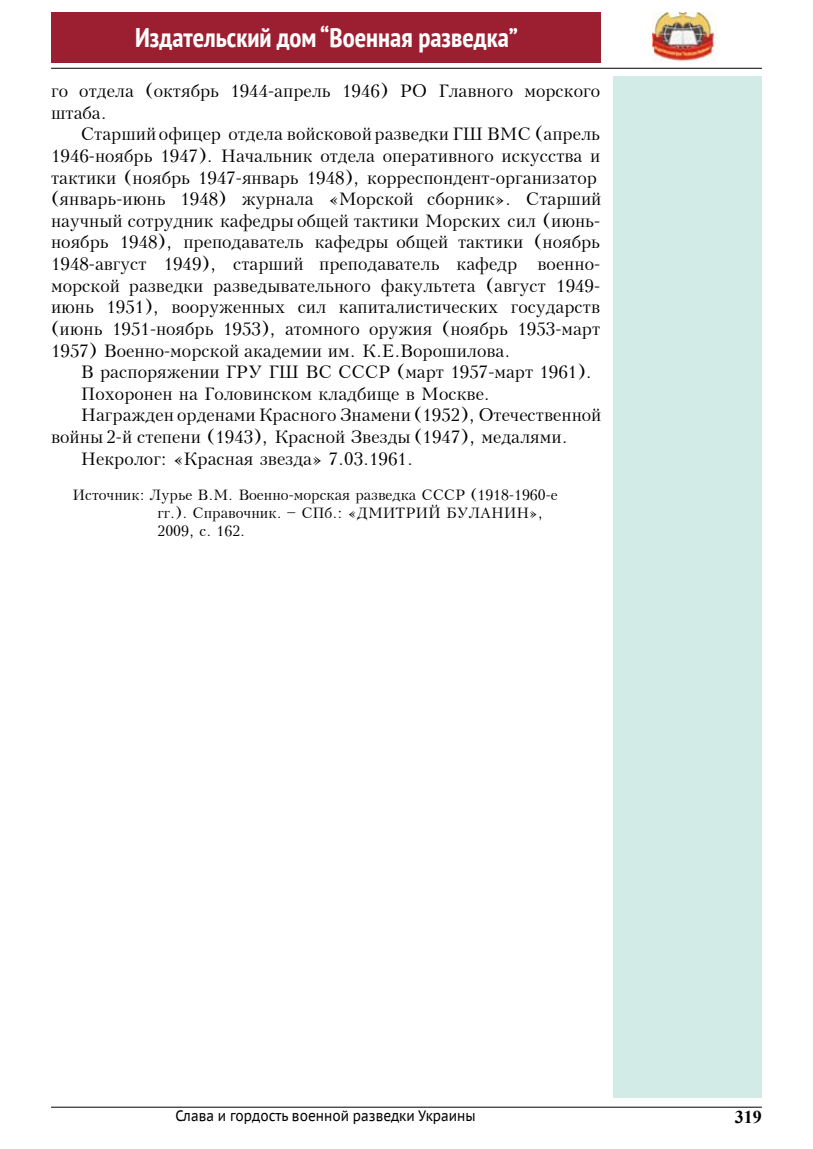
<style>
.page{position:relative;width:813px;height:1149px;background:#fff}
.page>*{position:absolute;margin:0;border:0;box-sizing:border-box;transform-origin:0 0}
.t1{font:700 condensed 27px "PT Sans";color:#fff}
.t2{font:18px/21.6px "Peterburg";color:#000}
.t3{font:700 18px "Times New Roman";color:#000}
.t4{font:15px/18px "Peterburg";color:#000}
.t5{font:15px "PT Sans Caption";color:#000;scale:.88 1}
</style>
<div class="page">
<div style="left:612px;top:77px;width:149px;height:1020px;background:#d2ebe6"></div>
<hr style="left:51px;top:1106px;width:710px;height:1px;background:#000">
<div style="left:51px;top:13px;width:549px;height:50px;background:#9c1f31"></div>
<img style="left:652px;top:13px;width:64px;height:50px">
<hr style="left:51px;top:68px;width:710px;height:1px;background:#000">
<h1 class="t1" style="left:135px;top:20px;width:384px">Издательский дом “Военная разведка”</h1>
<p class="t2" style="left:51px;top:80px;width:550px">го отдела (октябрь 1944-апрель 1946) РО Главного морского штаба.</p>
<p class="t2" style="left:51px;top:123px;width:551px;text-indent:30px">Старший офицер отдела войсковой разведки ГШ ВМС (апрель 1946-ноябрь 1947). Начальник отдела оперативного искусства и тактики (ноябрь 1947-январь 1948), корреспондент-организатор (январь-июнь 1948) журнала «Морской сборник». Старший научный сотрудник кафедры общей тактики Морских сил (июнь&shy;ноябрь 1948), преподаватель кафедры общей тактики (ноябрь 1948-август 1949), старший преподаватель кафедр военно&shy;морской разведки разведывательного факультета (август 1949- июнь 1951), вооруженных сил капиталистических государств (июнь 1951-ноябрь 1953), атомного оружия (ноябрь 1953-март 1957) Военно-морской академии им. К.Е.Ворошилова.</p>
<p class="t2" style="left:81px;top:361px;width:512px">В распоряжении ГРУ ГШ ВС СССР (март 1957-март 1961).</p>
<p class="t2" style="left:81px;top:383px;width:410px">Похоронен на Головинском кладбище в Москве.</p>
<p class="t2" style="left:81px;top:404px;width:522px">Награжден орденами Красного Знамени (1952), Отечественной</p>
<p class="t2" style="left:51px;top:426px;width:518px">войны 2-й степени (1943), Красной Звезды (1947), медалями.</p>
<p class="t2" style="left:81px;top:447px;width:333px">Некролог: «Красная звезда» 7.03.1961.</p>
<p class="t4" style="left:157px;top:485px;width:401px;text-indent:-85px">Источник: Лурье В.М. Военно-морская разведка СССР (1918-1960-е гг.). Справочник. – СПб.: «ДМИТРИЙ БУЛАНИН»,<br>2009, с. 162.</p>
<p class="t5" style="left:175px;top:1105px;width:342px">Слава и гордость военной разведки Украины</p>
<p class="t3" style="left:734px;top:1103px;width:28px">319</p>
</div>
